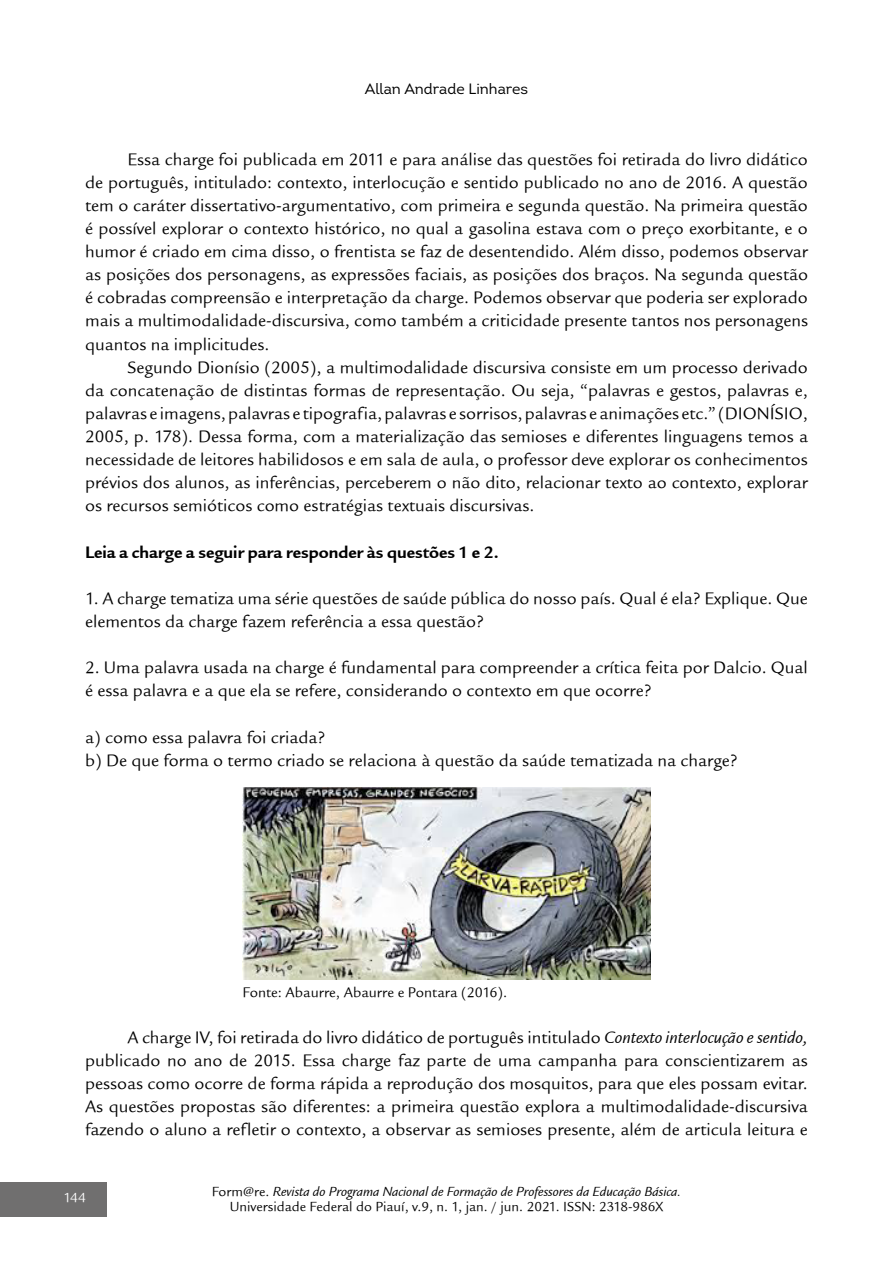
<style>
.page{position:relative;width:893px;height:1263px;background:#fff}
.page>*{position:absolute;margin:0;border:0;box-sizing:border-box;transform-origin:0 0}
.t1{font:18px/23.1px "Legacy Sans ITCTT Book";color:#000;text-align:justify}
.t2{font:18px "Legacy Sans ITCTT Bold";color:#000}
.t3{font:15px "Legacy Sans ITCTT Book";color:#000}
.t4{font:15px "Intro";color:#000}
.t5{font:14.25px/15px "Legacy Sans ITCTT Book";color:#000;text-align:center}
.t6{font:14.25px "Legacy Sans ITCTT Book";color:#fff}
.s1{font-style:italic}
</style>
<div class="page">
<div style="left:0;top:1183px;width:107px;height:34px;background:#706f6f"></div>
<img style="left:242px;top:788px;width:408px;height:192px">
<p class="t4" style="left:365px;top:80px;width:165px">Allan Andrade Linhares</p>
<p class="t1" style="left:85px;top:148px;width:724px;text-indent:43px">Essa charge foi publicada em 2011 e para análise das questões foi retirada do livro didático de português, intitulado: contexto, interlocução e sentido publicado no ano de 2016. A questão tem o caráter dissertativo-argumentativo, com primeira e segunda questão. Na primeira questão é possível explorar o contexto histórico, no qual a gasolina estava com o preço exorbitante, e o humor é criado em cima disso, o frentista se faz de desentendido. Além disso, podemos observar as posições dos personagens, as expressões faciais, as posições dos braços. Na segunda questão é cobradas compreensão e interpretação da charge. Podemos observar que poderia ser explorado mais a multimodalidade-discursiva, como também a criticidade presente tantos nos personagens quantos na implicitudes.</p>
<p class="t1" style="left:85px;top:356px;width:724px;text-indent:43px">Segundo Dionísio (2005), a multimodalidade discursiva consiste em um processo derivado da concatenação de distintas formas de representação. Ou seja, “palavras e gestos, palavras e, palavras e imagens, palavras e tipografia, palavras e sorrisos, palavras e animações etc.” (DIONÍSIO, 2005, p. 178). Dessa forma, com a materialização das semioses e diferentes linguagens temos a necessidade de leitores habilidosos e em sala de aula, o professor deve explorar os conhecimentos prévios dos alunos, as inferências, perceberem o não dito, relacionar texto ao contexto, explorar os recursos semióticos como estratégias textuais discursivas.</p>
<p class="t2" style="left:85px;top:542px;width:415px">Leia a charge a seguir para responder às questões 1 e 2.</p>
<p class="t1" style="left:85px;top:587px;width:724px">1. A charge tematiza uma série questões de saúde pública do nosso país. Qual é ela? Explique. Que elementos da charge fazem referência a essa questão?</p>
<p class="t1" style="left:85px;top:656px;width:724px">2. Uma palavra usada na charge é fundamental para compreender a crítica feita por Dalcio. Qual é essa palavra e a que ela se refere, considerando o contexto em que ocorre?</p>
<p class="t1" style="left:85px;top:725px;width:654px">a) como essa palavra foi criada?<br>b) De que forma o termo criado se relaciona à questão da saúde tematizada na charge?</p>
<p class="t3" style="left:242px;top:983px;width:266px">Fonte: Abaurre, Abaurre e Pontara (2016).</p>
<p class="t1" style="left:85px;top:1026px;width:724px;text-indent:43px">A charge IV, foi retirada do livro didático de português intitulado <span class="s1">Contexto interlocução e sentido, </span>publicado no ano de 2015. Essa charge faz parte de uma campanha para conscientizarem as pessoas como ocorre de forma rápida a reprodução dos mosquitos, para que eles possam evitar.<br>As questões propostas são diferentes: a primeira questão explora a multimodalidade-discursiva fazendo o aluno a refletir o contexto, a observar as semioses presente, além de articula leitura e</p>
<p class="t6" style="left:63px;top:1189px;width:24px">144</p>
<p class="t5" style="left:212px;top:1184px;width:471px">Form@re. <span class="s1">Revista do Programa Nacional de Formação de Professores da Educação Básica.<br></span>Universidade Federal do Piauí, v.9, n. 1, jan. / jun. 2021. ISSN: 2318-986X</p>
</div>
